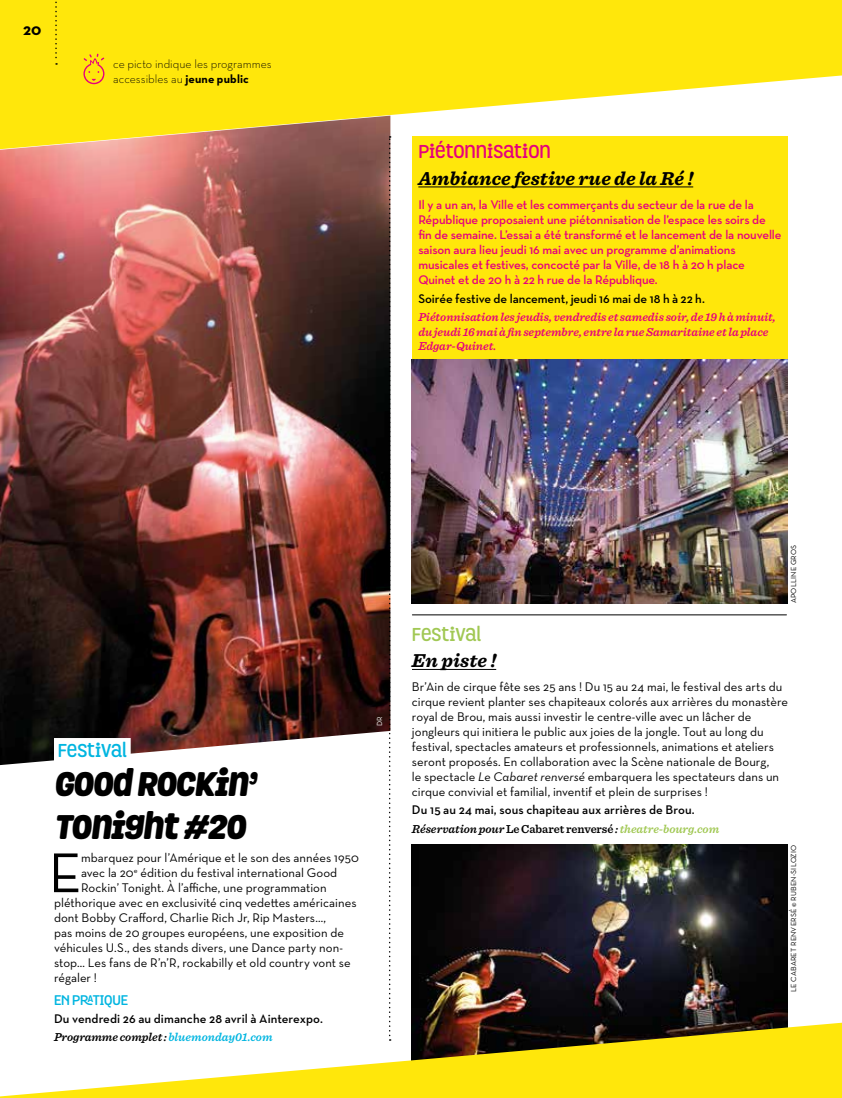
<style>
.page{position:relative;width:842px;height:1098px;background:#fff}
.page>*{position:absolute;margin:0;border:0;box-sizing:border-box;transform-origin:0 0}
.t1{font:56.85px "Neutraface Text";color:#000}
.t2{font:italic 900 33px/43px "Grota Rounded";letter-spacing:-.015em;color:#000}
.t3{font:italic 700 19.5px "Sentinel";letter-spacing:.005em;color:#000}
.t4{font:700 18px "Grota Rounded";color:#e6007d}
.t5{font:700 18px "Grota Rounded";color:#00b5e0}
.t6{font:700 18px "Grota Rounded";color:#a1c854}
.t7{font:16.5px "Neutraface Text Bold Alt";color:#000}
.t8{font:700 13.5px "Grota Rounded";letter-spacing:-.01em;color:#00b5e0}
.t9{font:12.75px/15px "Neutraface Text";color:#000}
.t10{font:600 12.75px/15px "Neutraface Text";letter-spacing:-.01em;color:#e6007d}
.t11{font:600 12.75px "Neutraface Text";letter-spacing:.005em;color:#000}
.t12{font:italic 600 12px/14.2px "Sentinel";letter-spacing:-.005em;color:#e6007d}
.t13{font:300 12px/15px "Neutraface Text";color:#000}
.t14{font:600 12px "Sentinel";letter-spacing:-.005em;color:#000}
.t15{font:italic 600 12px "Sentinel";letter-spacing:-.005em;color:#000}
.t16{font:7.5px "Neutraface Text";letter-spacing:.02em;color:#000}
.t17{font:7.5px "Neutraface Text";color:#fff}
.s1{font-weight:700}
.s2{color:#00b5e0}
.s3{font-style:italic}
.s4{font-style:italic;color:#a1c854}
</style>
<div class="page">
<svg style="left:0;top:0;width:842px;height:138px;fill:#ffe70b"></svg>
<img style="left:0;top:116px;width:390px;height:648px">
<div style="left:54px;top:737px;width:77px;height:26px;background:#fff"></div>
<div style="left:412px;top:136px;width:376px;height:239px;background:#ffe70b"></div>
<hr style="left:418px;top:186px;width:275px;height:1px;background:#000">
<img style="left:412px;top:359px;width:376px;height:244px">
<svg style="left:389px;top:136px;width:2px;height:886px"></svg>
<img style="left:412px;top:844px;width:376px;height:178px">
<hr style="left:412px;top:668px;width:84px;height:1px;background:#000">
<hr style="left:412px;top:614px;width:374px;height:1px;background:#000">
<svg style="left:83px;top:54px;width:21px;height:30px"></svg>
<svg style="left:55px;top:0;width:2px;height:65px"></svg>
<svg style="left:0;top:1022px;width:842px;height:75px;fill:#ffe70b"></svg>
<p class="t7" style="left:23px;top:18px;width:20px">20</p>
<p class="t13" style="left:113px;top:57px;width:160px">ce picto indique les programmes accessibles au <span class="s1">jeune public</span></p>
<h3 class="t4" style="left:418px;top:138px;width:134px">PIÉTONNISATION</h3>
<h3 class="t3" style="left:418px;top:163px;width:276px">Ambiance festive rue de la Ré !</h3>
<p class="t10" style="left:418px;top:196px;width:365px">Il y a un an, la Ville et les commerçants du secteur de la rue de la République proposaient une piétonnisation de l’espace les soirs de fin de semaine. L’essai a été transformé et le lancement de la nouvelle saison aura lieu jeudi 16 mai avec un programme d’animations musicales et festives, concocté par la Ville, de 18 h à 20 h place Quinet et de 20 h à 22 h rue de la République.</p>
<p class="t11" style="left:418px;top:290px;width:288px">Soirée festive de lancement, jeudi 16 mai de 18 h à 22 h.</p>
<p class="t12" style="left:418px;top:309px;width:359px">Piétonnisation les jeudis, vendredis et samedis soir, de 19 h à minuit, du jeudi 16 mai à fin septembre, entre la rue Samaritaine et la place<br>Edgar-Quinet.</p>
<h3 class="t5" style="left:58px;top:736px;width:71px">FESTIVAL</h3>
<h2 class="t2" style="left:54px;top:761px;width:204px">GOOD ROCKIN’<br>TONIGHT #20</h2>
<h1 class="t1" style="left:49px;top:836px;width:34px">E</h1>
<p class="t9" style="left:81px;top:849px;width:279px">mbarquez pour l’Amérique et le son des années 1950</p>
<p class="t9" style="left:81px;top:864px;width:258px">avec la 20<sup>e</sup> édition du festival international Good</p>
<p class="t9" style="left:81px;top:879px;width:247px">Rockin’ Tonight. À l’affiche, une programmation</p>
<p class="t9" style="left:54px;top:894px;width:304px">pléthorique avec en exclusivité cinq vedettes américaines</p>
<p class="t9" style="left:54px;top:909px;width:273px">dont Bobby Crafford, Charlie Rich Jr, Rip Masters…,</p>
<p class="t9" style="left:54px;top:924px;width:292px">pas moins de 20 groupes européens, une exposition de</p>
<p class="t9" style="left:54px;top:939px;width:291px">véhicules U.S., des stands divers, une Dance party non-</p>
<p class="t9" style="left:54px;top:954px;width:298px">stop… Les fans de R’n’R, rockabilly et old country vont se</p>
<p class="t9" style="left:54px;top:969px;width:45px">régaler !</p>
<p class="t8" style="left:54px;top:988px;width:76px">EN PRATIQUE</p>
<p class="t11" style="left:54px;top:1009px;width:270px">Du vendredi 26 au dimanche 28 avril à Ainterexpo.</p>
<p class="t15" style="left:54px;top:1027px;width:220px">Programme complet : <span class="s2">bluemonday01.com</span></p>
<p class="t17" style="left:375px;top:725px;width:11px;rotate:-90deg">DR</p>
<p class="t16" style="left:789px;top:603px;width:60px;rotate:-90deg">APOLLINE GROS</p>
<h3 class="t6" style="left:412px;top:620px;width:71px">FESTIVAL</h3>
<h3 class="t3" style="left:412px;top:645px;width:86px">En piste !</h3>
<p class="t9" style="left:412px;top:678px;width:377px">Br’Ain de cirque fête ses 25 ans ! Du 15 au 24 mai, le festival des arts du cirque revient planter ses chapiteaux colorés aux arrières du monastère royal de Brou, mais aussi investir le centre-ville avec un lâcher de jongleurs qui initiera le public aux joies de la jongle. Tout au long du festival, spectacles amateurs et professionnels, animations et ateliers seront proposés. En collaboration avec la Scène nationale de Bourg,<br>le spectacle <span class="s3">Le Cabaret renversé</span> embarquera les spectateurs dans un cirque convivial et familial, inventif et plein de surprises !</p>
<p class="t11" style="left:412px;top:801px;width:284px">Du 15 au 24 mai, sous chapiteau aux arrières de Brou.</p>
<p class="t14" style="left:412px;top:819px;width:309px"><span class="s3">Réservation pour</span> Le Cabaret renversé <span class="s3">:</span> <span class="s4">theatre-bourg.com</span></p>
<p class="t16" style="left:789px;top:991px;width:148px;rotate:-90deg">LE CABARET RENVERSÉ © RUBEN-SILOZIO</p>
</div>
